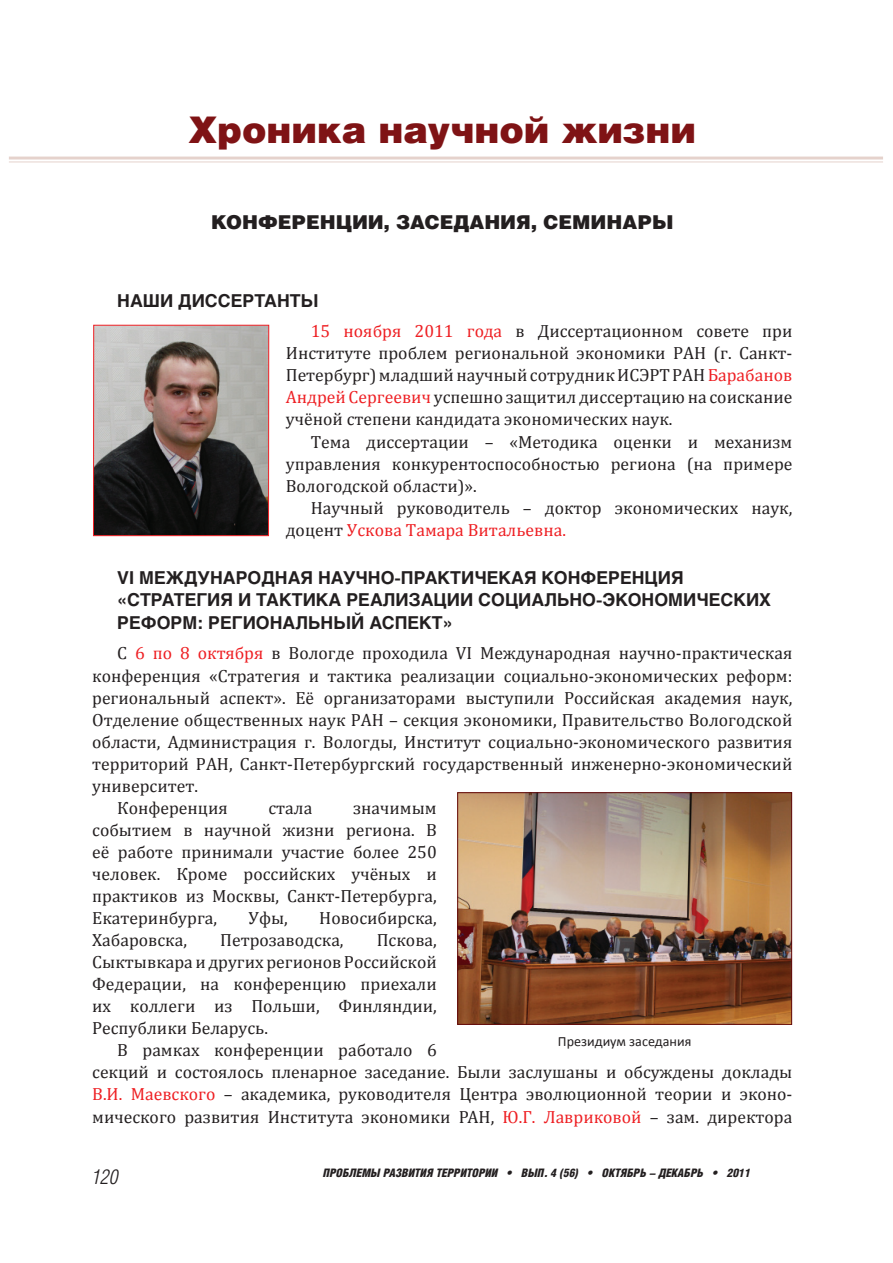
<style>
.page{position:relative;width:893px;height:1263px;background:#fff}
.page>*{position:absolute;margin:0;border:0;box-sizing:border-box;transform-origin:0 0}
.t1{font:900 36.75px "Helios";color:#7f1315}
.t2{font:italic 300 20.55px "Helios Cond";color:#231f20}
.t3{font:900 19.05px "Helios";color:#231f20}
.t4{font:17.7px/22px "Cambria";color:#231f20;text-align:justify}
.t5{font:700 17.7px/22.8px "Helios";color:#231f20}
.t6{font:14.1px "Calibri";color:#231f20}
.t7{font:italic 900 11.7px "Helios Cond";color:#231f20}
.s1{color:#ee1f23}
</style>
<div class="page">
<hr style="left:9px;top:157px;width:874px;height:3px;background:#e5d2cc">
<hr style="left:9px;top:161px;width:874px;height:1px;background:#e5d2cc">
<img style="left:459px;top:794px;width:331px;height:229px">
<div style="left:457px;top:792px;width:335px;height:233px;border:1px solid #630a0c"></div>
<img style="left:95px;top:327px;width:172px;height:207px">
<div style="left:93px;top:325px;width:176px;height:211px;border:1px solid #ee1f23"></div>
<h1 class="t1" style="left:189px;top:109px;width:509px">Хроника научной жизни</h1>
<p class="t3" style="left:211px;top:211px;width:464px">КОНФЕРЕНЦИИ, ЗАСЕДАНИЯ, СЕМИНАРЫ</p>
<p class="t5" style="left:117px;top:289px;width:203px">НАШИ ДИССЕРТАНТЫ</p>
<p class="t4" style="left:286px;top:320px;width:508px;text-indent:25px"><span class="s1">15 ноября 2011 года</span> в Диссертационном совете при Институте проблем региональной экономики РАН (г. Санкт-Петербург) младший научный сотрудник ИСЭРТ РАН <span class="s1">Барабанов Андрей Сергеевич</span> успешно защитил диссертацию на соискание учёной степени кандидата экономических наук.</p>
<p class="t4" style="left:286px;top:430px;width:508px;text-indent:25px">Тема диссертации – «Методика оценки и механизм управления конкурентоспособностью региона (на примере Вологодской области)».</p>
<p class="t4" style="left:286px;top:496px;width:508px;text-indent:25px">Научный руководитель – доктор экономиче ских наук, доцент <span class="s1">Ускова Тамара Витальевна.</span></p>
<p class="t5" style="left:117px;top:566px;width:655px">VI МЕЖДУНАРОДНАЯ НАУЧНО-ПРАКТИЧЕКАЯ КОНФЕРЕНЦИЯ «СТРАТЕГИЯ И ТАКТИКА РЕАЛИЗАЦИИ СОЦИАЛЬНО-ЭКОНОМИЧЕСКИХ<br>РЕФОРМ: РЕГИОНАЛЬНЫЙ АСПЕКТ»</p>
<p class="t4" style="left:117px;top:642px;width:677px">С <span class="s1">6 по 8 октября</span> в Вологде проходила VI Международная научно-практическая</p>
<p class="t4" style="left:92px;top:664px;width:702px">конференция «Стратегия и тактика реализации социально-экономических реформ:</p>
<p class="t4" style="left:92px;top:686px;width:702px">региональный аспект». Её организаторами выступили Российская академия наук,</p>
<p class="t4" style="left:92px;top:708px;width:702px">Отделение общественных наук РАН – секция экономики, Правительство Вологодской</p>
<p class="t4" style="left:92px;top:730px;width:702px">области, Администрация г. Вологды, Институт социально-экономического развития</p>
<p class="t4" style="left:92px;top:752px;width:702px">территорий РАН, Санкт-Петербургский государственный инженерно-экономический</p>
<p class="t4" style="left:92px;top:774px;width:107px">университет.</p>
<p class="t4" style="left:117px;top:796px;width:112px">Конференция</p>
<p class="t4" style="left:268px;top:796px;width:45px">стала</p>
<p class="t4" style="left:92px;top:796px;width:346px;text-indent:261px">значимым событием в научной жизни региона. В её работе принимали участие более 250 человек. Кроме российских учёных и практиков из Москвы, Санкт-Петербурга, Екатеринбурга,</p>
<p class="t4" style="left:248px;top:907px;width:41px">Уфы,</p>
<p class="t4" style="left:319px;top:907px;width:119px">Новосибирска,</p>
<p class="t4" style="left:92px;top:929px;width:96px">Хабаровска,</p>
<p class="t4" style="left:220px;top:929px;width:125px">Петрозаводска,</p>
<p class="t4" style="left:92px;top:929px;width:346px;text-indent:284px">Пскова, Сыктывкара и других регионов Российской Федерации, на конференцию приехали их коллеги из Польши, Финляндии, Республики Беларусь.</p>
<p class="t4" style="left:92px;top:1039px;width:702px;text-align:left;text-indent:25px">В рамках конференции работало 6<br>секций и состоялось пленарное заседание. Были заслушаны и обсуждены доклады <span class="s1">В.И. Маевского</span> – академика, руководителя Центра эволюционной теории и эконо&shy;мического развития Института экономики РАН, <span class="s1">Ю.Г. Лавриковой</span> – зам. директора</p>
<p class="t6" style="left:558px;top:1035px;width:135px">Президиум заседания</p>
<p class="t2" style="left:92px;top:1165px;width:28px">120</p>
<p class="t7" style="left:323px;top:1166px;width:429px">ПРОБЛЕМЫ РАЗВИТИЯ ТЕРРИТОРИИ • ВЫП. 4 (56) • ОКТЯБРЬ – ДЕКАБРЬ • 2011</p>
</div>
